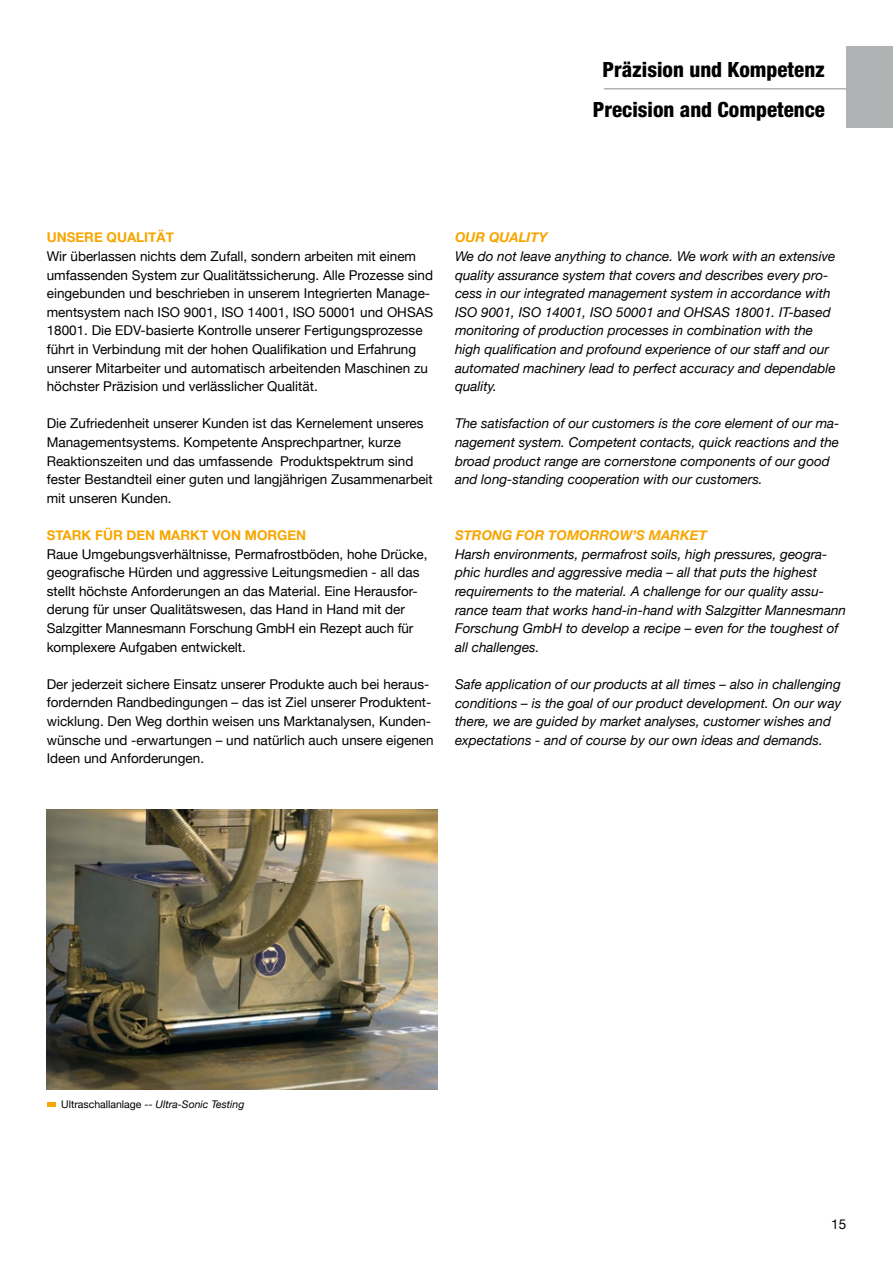
<style>
.page{position:relative;width:893px;height:1263px;background:#fff}
.page>*{position:absolute;margin:0;border:0;box-sizing:border-box;transform-origin:0 0}
.t1{font:800 condensed 21px/40.5px "Helvetica Neue LT Pro";color:#000;text-align:center}
.t2{font:13.5px/18.6px "Helvetica Neue";color:#000}
.t3{font:italic 13.5px/18.6px "Helvetica Neue";color:#000}
.t4{font:700 13.5px "Helvetica Neue";color:#f7a600}
.t5{font:italic 700 13.5px "Helvetica Neue";color:#f7a600}
.t6{font:10.5px "Helvetica Neue";color:#000}
.s1{font-style:italic}
</style>
<div class="page">
<div style="left:846px;top:47px;width:47px;height:81px;background:#b1b2b3"></div>
<hr style="left:604px;top:88px;width:289px;height:2px;background:#b1b2b3">
<img style="left:47px;top:810px;width:391px;height:280px">
<svg style="left:47px;top:1102px;width:8px;height:4px"></svg>
<h1 class="t1" style="left:593px;top:49px;width:233px">Präzision und Kompetenz<br>Precision and Competence</h1>
<p class="t4" style="left:47px;top:227px;width:20px">UNSE</p>
<p class="t4" style="left:84px;top:227px;width:32px">RE QUALITÄT</p>
<p class="t2" style="left:47px;top:248px;width:388px">Wir überlassen nichts dem Zufall, sondern arbeiten mit einem umfassenden System zur Qualitätssicherung. Alle Prozesse sind eingebunden und beschrieben in unserem Integrierten Manage&shy;mentsystem nach ISO 9001, ISO 14001, ISO 50001 und OHSAS 18001. Die EDV-basierte Kontrolle unserer Fertigungsprozesse führt in Verbindung mit der hohen Qualifikation und Erfahrung unserer Mitarbeiter und automatisch arbeitenden Maschinen zu höchster Präzision und verlässlicher Qualität.</p>
<p class="t2" style="left:47px;top:415px;width:388px">Die Zufriedenheit unserer Kunden ist das Kernelement unseres Managementsystems. Kompetente Ansprechpartner, kurze Reaktionszeiten und das umfassende Produktspektrum sind fester Bestandteil einer guten und langjährigen Zusammenarbeit mit unseren Kunden.</p>
<p class="t4" style="left:47px;top:525px;width:90px">STARK FÜR DEN</p>
<p class="t4" style="left:159px;top:525px;width:64px">MARKT VON</p>
<p class="t4" style="left:245px;top:525px;width:43px">MORGEN</p>
<p class="t2" style="left:47px;top:545px;width:382px">Raue Umgebungsverhältnisse, Permafrostböden, hohe Drücke, geografische Hürden und aggressive Leitungsmedien - all das stellt höchste Anforderungen an das Material. Eine Herausfor&shy;derung für unser Qualitätswesen, das Hand in Hand mit der Salzgitter Mannesmann Forschung GmbH ein Rezept auch für komplexere Aufgaben entwickelt.</p>
<p class="t2" style="left:47px;top:675px;width:388px">Der jederzeit sichere Einsatz unserer Produkte auch bei heraus&shy;fordernden Randbedingungen – das ist Ziel unserer Produktent&shy;wicklung. Den Weg dorthin weisen uns Marktanalysen, Kunden&shy;wünsche und -erwartungen – und natürlich auch unsere eigenen Ideen und Anforderungen.</p>
<p class="t5" style="left:455px;top:227px;width:94px">OUR QUALITY</p>
<p class="t3" style="left:455px;top:248px;width:382px">We do not leave anything to chance. We work with an extensive quality assurance system that covers and describes every pro&shy;cess in our integrated management system in accordance with ISO 9001, ISO 14001, ISO 50001 and OHSAS 18001. IT-based monitoring of production processes in combination with the high qualification and profound experience of our staff and our automated machinery lead to perfect accuracy and dependable quality.</p>
<p class="t3" style="left:455px;top:415px;width:386px">The satisfaction of our customers is the core element of our ma&shy;nagement system. Competent contacts, quick reactions and the broad product range are cornerstone components of our good and long-standing cooperation with our customers.</p>
<p class="t5" style="left:455px;top:525px;width:250px">STRONG FOR TOMORRO W’S MARKET</p>
<p class="t3" style="left:455px;top:545px;width:393px">Harsh environments, permafrost soils, high pressures, geogra&shy;phic hurdles and aggressive media – all that puts the highest requirements to the material. A challenge for our quality assu&shy;rance team that works hand-in-hand with Salzgitter Mannesmann Forschung GmbH to develop a recipe – even for the toughest of all challenges.</p>
<p class="t3" style="left:455px;top:676px;width:388px">Safe application of our products at all times – also in challenging conditions – is the goal of our product development. On our way there, we are guided by market analyses, customer wishes and expectations - and of course by our own ideas and demands.</p>
<p class="t6" style="left:61px;top:1097px;width:185px">Ultraschallanlage -- <span class="s1">Ultra-Sonic Testing</span></p>
<p class="t2" style="left:831px;top:1216px;width:17px">15</p>
</div>
